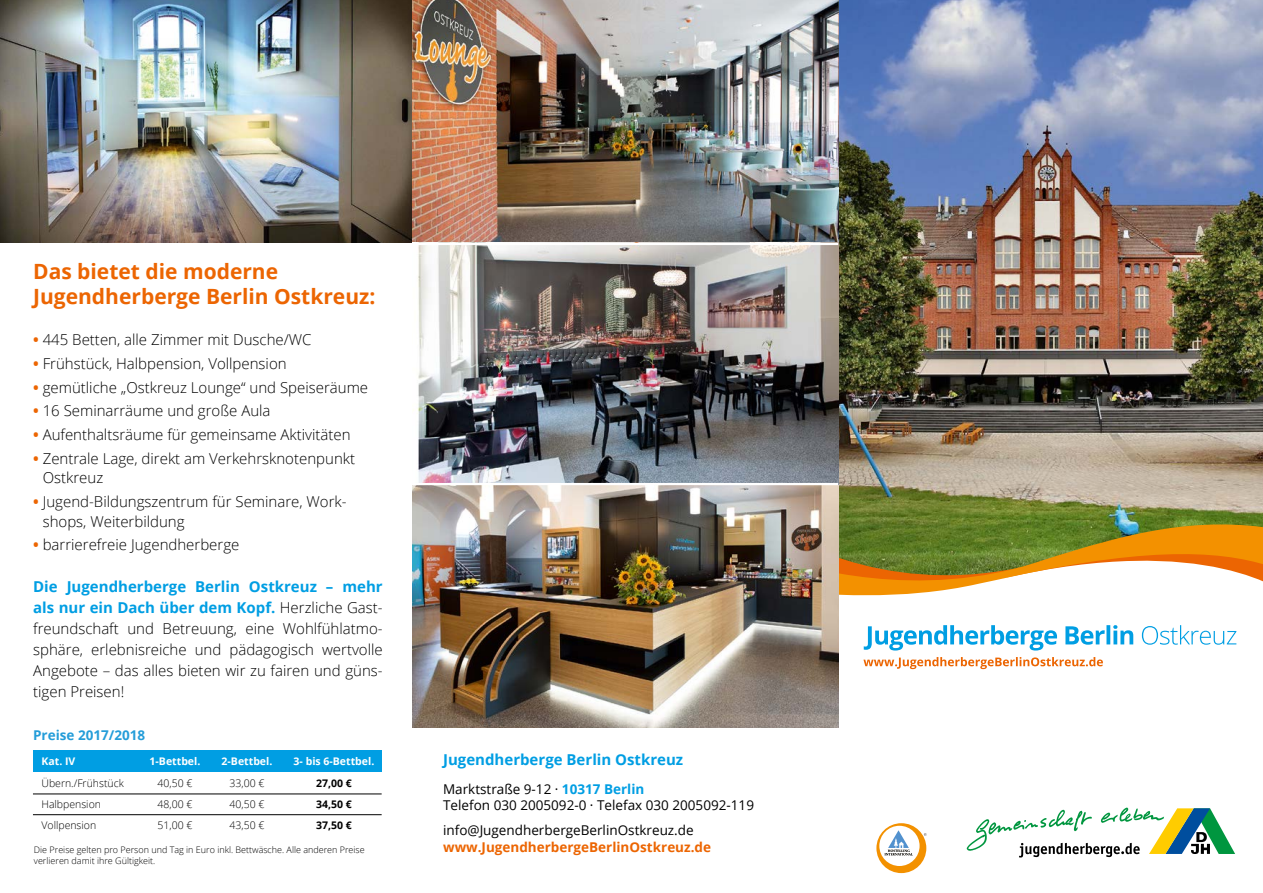
<style>
.page{position:relative;width:1263px;height:893px;background:#fff}
.page>*{position:absolute;margin:0;border:0;box-sizing:border-box;transform-origin:0 0}
.t1{font:700 21px/25.2px "Open Sans";color:#ec6502}
.t2{font:300 15px/21px "Open Sans";color:#000}
.t3{font:700 15px "Open Sans";color:#009ee3}
.t4{font:13.5px/16.5px "Open Sans";color:#000}
.t5{font:700 13.5px "Open Sans";color:#ec6502}
.t6{font:700 13.5px "Open Sans";color:#249dd9}
.t7{font:300 10.5px "Open Sans";color:#000}
.t8{font:700 10.5px "Open Sans";color:#fff}
.t9{font:700 10.5px "Open Sans";color:#000}
.t10{font:300 9px/10.8px "Open Sans";color:#000}
.s1{font-weight:700;color:#ec6502}
.s2{font-weight:700;color:#009ee3}
</style>
<div class="page">
<img style="left:838px;top:0;width:425px;height:524px">
<svg style="left:838px;top:524px;width:425px;height:80px"></svg>
<svg style="left:967px;top:807px;width:268px;height:50px"></svg>
<svg style="left:876px;top:823px;width:50px;height:50px"></svg>
<div style="left:879px;top:826px;width:40px;height:40px;background:#fff;border-radius:50%"></div>
<svg style="left:884px;top:830px;width:29px;height:25px"></svg>
<img style="left:0;top:0;width:838px;height:243px">
<img style="left:413px;top:245px;width:425px;height:483px">
<div style="left:34px;top:750px;width:348px;height:21px;background:#009ee3"></div>
<hr style="left:33px;top:794px;width:349px;height:1px;background:#000">
<hr style="left:33px;top:814px;width:349px;height:1px;background:#000">
<svg style="left:864px;top:625px;width:372px;height:25px"></svg>
<svg style="left:863px;top:657px;width:240px;height:12px"></svg>
<hr style="left:413px;top:483px;width:425px;height:2px;background:#fff">
<h1 class="t1" style="left:33px;top:258px;width:344px">Das bietet die moderne<br>Jugendherberge Berlin Ostkreuz:</h1>
<p class="t2" style="left:33px;top:329px;width:280px"><span class="s1">•</span> 445 Betten, alle Zimmer mit Dusche/WC</p>
<p class="t2" style="left:33px;top:352px;width:255px"><span class="s1">•</span> Frühstück, Halbpension, Vollpension</p>
<p class="t2" style="left:33px;top:376px;width:336px"><span class="s1">•</span> gemütliche „Ostkreuz Lounge“ und Speiseräume</p>
<p class="t2" style="left:33px;top:400px;width:239px"><span class="s1">•</span> 16 Seminarräume und große Aula</p>
<p class="t2" style="left:33px;top:424px;width:319px"><span class="s1">•</span> Aufenthaltsräume für gemeinsame Aktivitäten</p>
<p class="t2" style="left:43px;top:448px;width:314px;line-height:19.5px;text-indent:-10px"><span class="s1">•</span> Zentrale Lage, direkt am Verkehrsknotenpunkt<br>Ostkreuz</p>
<p class="t2" style="left:43px;top:491px;width:305px;line-height:19.5px;text-indent:-10px"><span class="s1">•</span> Jugend-Bildungszentrum für Seminare, Work&shy;shops, Weiterbildung</p>
<p class="t2" style="left:33px;top:534px;width:208px"><span class="s1">•</span> barrierefreie Jugendherberge</p>
<p class="t2" style="left:33px;top:576px;width:351px;text-align:justify"><span class="s2">Die Jugendherberge Berlin Ostkreuz – mehr als nur ein Dach über dem Kopf.</span> Herzliche Gast&shy;freundschaft und Betreuung, eine Wohlfühlatmo&shy;sphäre, erlebnisreiche und pädagogisch wertvolle Angebote – das alles bieten wir zu fairen und güns&shy;tigen Preisen!</p>
<p class="t6" style="left:33px;top:725px;width:114px">Preise 2017/2018</p>
<p class="t8" style="left:41px;top:753px;width:35px">Kat. IV</p>
<p class="t8" style="left:150px;top:753px;width:52px">1-Bettbel.</p>
<p class="t8" style="left:222px;top:753px;width:52px">2-Bettbel.</p>
<p class="t8" style="left:294px;top:753px;width:82px">3- bis 6-Bettbel.</p>
<p class="t7" style="left:41px;top:776px;width:84px">Übern./Frühstück</p>
<p class="t7" style="left:157px;top:776px;width:36px">40,50 €</p>
<p class="t7" style="left:229px;top:776px;width:36px">33,00 €</p>
<p class="t9" style="left:316px;top:776px;width:37px">27,00 €</p>
<p class="t7" style="left:41px;top:797px;width:61px">Halbpension</p>
<p class="t7" style="left:157px;top:797px;width:36px">48,00 €</p>
<p class="t7" style="left:229px;top:797px;width:36px">40,50 €</p>
<p class="t9" style="left:316px;top:797px;width:37px">34,50 €</p>
<p class="t7" style="left:41px;top:818px;width:56px">Vollpension</p>
<p class="t7" style="left:157px;top:818px;width:36px">51,00 €</p>
<p class="t7" style="left:229px;top:818px;width:36px">43,50 €</p>
<p class="t9" style="left:316px;top:818px;width:37px">37,50 €</p>
<p class="t10" style="left:34px;top:844px;width:332px">Die Preise gelten pro Person und Tag in Euro inkl. Bettwäsche. Alle anderen Preise verlieren damit ihre Gültigkeit.</p>
<p class="t3" style="left:443px;top:749px;width:242px">Jugendherberge Berlin Ostkreuz</p>
<p class="t4" style="left:443px;top:780px;width:312px">Marktstraße 9-12 · <span class="s2">10317 Berlin<br></span>Telefon 030 2005092-0 · Telefax 030 2005092-119</p>
<p class="t4" style="left:443px;top:822px;width:252px">info@JugendherbergeBerlinOstkreuz.de</p>
<p class="t5" style="left:443px;top:837px;width:270px">www.JugendherbergeBerlinOstkreuz.de</p>
</div>
